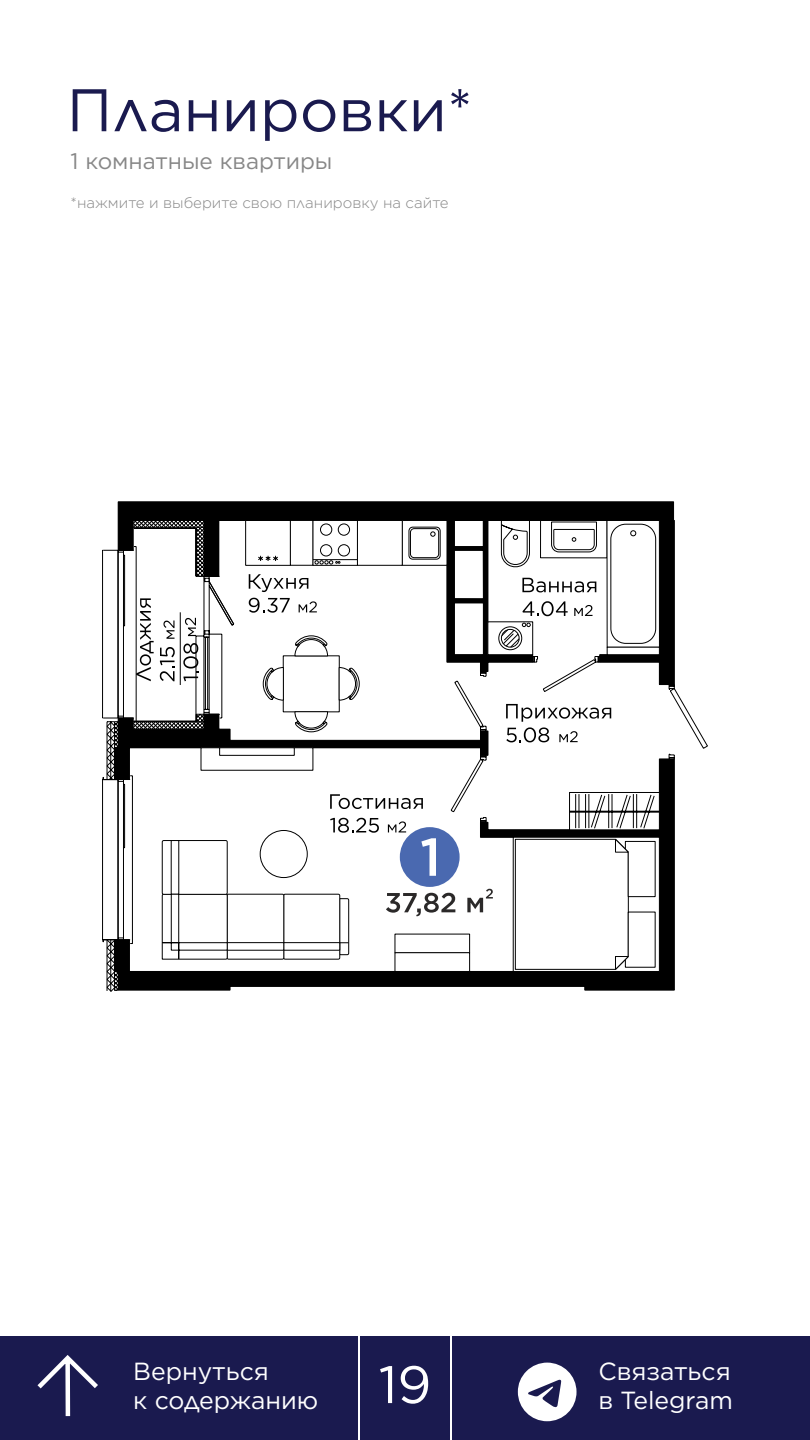
<style>
.page{position:relative;width:810px;height:1440px;background:#fff}
.page>*{position:absolute;margin:0;border:0;box-sizing:border-box;transform-origin:0 0}
.t1{font:60px "Gotham";color:#1a1a4f}
.t2{font:52.5px "Gotham";color:#fff}
.t3{font:24.75px/28.8px "Gotham";color:#fff}
.t4{font:22.5px "Gotham";color:#878787}
.t5{font:300 15px "Gotham";color:#878787}
</style>
<div class="page">
<div style="left:360px;top:1336px;width:90px;height:104px;background:#1a1a4f"></div>
<div style="left:0;top:1336px;width:358px;height:104px;background:#1a1a4f"></div>
<svg style="left:37px;top:1355px;width:61px;height:62px"></svg>
<div style="left:452px;top:1336px;width:358px;height:104px;background:#1a1a4f"></div>
<svg style="left:518px;top:1363px;width:59px;height:58px"></svg>
<svg style="left:493px;top:944px;width:181px;height:46px;fill:#000"></svg>
<svg style="left:118px;top:502px;width:556px;height:44px;fill:#000"></svg>
<div style="left:541px;top:520px;width:66px;height:38px;background:#fff"></div>
<div style="left:540px;top:520px;width:67px;height:38px;border:1px solid #000"></div>
<div style="left:313px;top:520px;width:45px;height:45px;background:#fff"></div>
<div style="left:313px;top:520px;width:45px;height:45px;border:1px solid #000"></div>
<div style="left:320px;top:545px;width:12px;height:11px;border:1px solid #000;border-radius:50%"></div>
<div style="left:320px;top:524px;width:12px;height:11px;border:1px solid #000;border-radius:50%"></div>
<div style="left:338px;top:524px;width:12px;height:11px;border:1px solid #000;border-radius:50%"></div>
<div style="left:338px;top:545px;width:12px;height:11px;border:1px solid #000;border-radius:50%"></div>
<div style="left:246px;top:520px;width:45px;height:45px;background:#fff;border:1px solid #000"></div>
<svg style="left:402px;top:520px;width:45px;height:26px"></svg>
<svg style="left:409px;top:527px;width:31px;height:19px"></svg>
<div style="left:357px;top:520px;width:45px;height:45px;background:#fff;border:1px solid #000"></div>
<svg style="left:551px;top:522px;width:46px;height:24px"></svg>
<svg style="left:501px;top:520px;width:29px;height:26px"></svg>
<div style="left:607px;top:520px;width:52px;height:127px;background:linear-gradient(to right,#fff,#fff)"></div>
<div style="left:607px;top:520px;width:53px;height:127px;border:1px solid #000"></div>
<svg style="left:611px;top:524px;width:45px;height:22px"></svg>
<div style="left:290px;top:520px;width:23px;height:45px;background:#fff;border:1px solid #000"></div>
<svg style="left:513px;top:944px;width:146px;height:28px"></svg>
<svg style="left:515px;top:944px;width:140px;height:26px"></svg>
<svg style="left:103px;top:546px;width:605px;height:398px"></svg>
<svg style="left:107px;top:712px;width:386px;height:280px"></svg>
<svg style="left:249px;top:574px;width:59px;height:18px"></svg>
<svg style="left:249px;top:598px;width:41px;height:15px"></svg>
<svg style="left:299px;top:601px;width:18px;height:11px"></svg>
<svg style="left:522px;top:578px;width:74px;height:14px"></svg>
<svg style="left:522px;top:601px;width:46px;height:15px"></svg>
<svg style="left:574px;top:605px;width:19px;height:11px"></svg>
<svg style="left:136px;top:598px;width:18px;height:83px"></svg>
<svg style="left:160px;top:647px;width:15px;height:34px"></svg>
<svg style="left:163px;top:621px;width:12px;height:18px"></svg>
<svg style="left:183px;top:643px;width:15px;height:38px"></svg>
<svg style="left:185px;top:618px;width:11px;height:18px"></svg>
<hr style="left:180px;top:612px;width:1px;height:73px;background:#000">
<svg style="left:506px;top:704px;width:105px;height:38px"></svg>
<h1 class="t1" style="left:67px;top:72px;width:408px">Планировки*</h1>
<p class="t4" style="left:71px;top:146px;width:263px">1 комнатные квартиры</p>
<p class="t5" style="left:71px;top:193px;width:380px">*нажмите и выберите свою планировку на сайте</p>
<p class="t3" style="left:133px;top:1356px;width:187px">Вернуться<br>к содержанию</p>
<p class="t3" style="left:598px;top:1356px;width:136px">Связаться в Telegram</p>
<h2 class="t2" style="left:379px;top:1351px;width:54px">19</h2>
</div>
